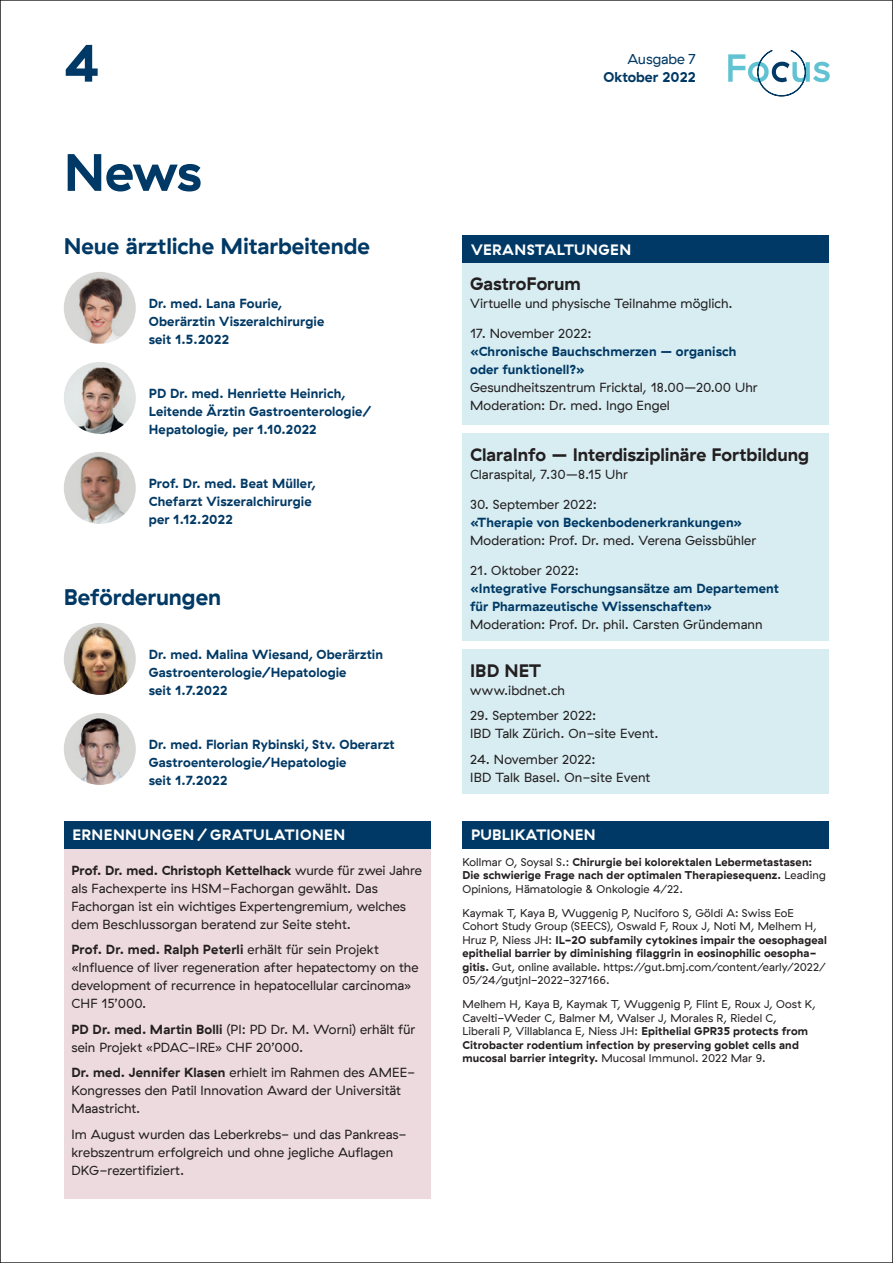
<style>
.page{position:relative;width:893px;height:1263px;background:#fff}
.page>*{position:absolute;margin:0;border:0;box-sizing:border-box;transform-origin:0 0}
.t1{font:700 52.5px "GT Haptik";color:#003965}
.t2{font:700 22.5px "GT Haptik";letter-spacing:-.005em;color:#003965}
.t3{font:700 18px "GT Haptik";color:#231f20}
.t4{font:700 15px "GT Haptik";letter-spacing:.03em;color:#fff}
.t5{font:700 14.25px "GT Haptik";color:#003965}
.t6{font:14.25px "GT Haptik";color:#003965}
.t7{font:13.2px/18px "GT Haptik";letter-spacing:.005em;color:#231f20}
.t8{font:700 13.2px/18px "GT Haptik";letter-spacing:.01em;color:#003965}
.t9{font:11.25px/13.5px "GT Haptik";letter-spacing:.01em;color:#231f20}
.t10{font:700 11.25px/13.5px "GT Haptik";letter-spacing:.015em;color:#231f20}
.s1{font-weight:700}
.s2{font-weight:400}
</style>
<div class="page">
<svg style="left:728px;top:50px;width:102px;height:46px"></svg>
<img style="left:64px;top:623px;width:72px;height:72px;border-radius:36px">
<img style="left:64px;top:713px;width:72px;height:72px;border-radius:36px">
<div style="left:64px;top:830px;width:367px;height:369px;background:#eddadf"></div>
<div style="left:64px;top:821px;width:367px;height:27px;background:#003965"></div>
<div style="left:462px;top:821px;width:367px;height:27px;background:#003965"></div>
<div style="left:462px;top:258px;width:367px;height:167px;background:#d7edf2"></div>
<div style="left:462px;top:236px;width:367px;height:27px;background:#003965"></div>
<div style="left:462px;top:434px;width:367px;height:207px;background:#d7edf2"></div>
<div style="left:462px;top:650px;width:367px;height:144px;background:#d7edf2"></div>
<img style="left:64px;top:362px;width:72px;height:72px;border-radius:36px">
<img style="left:64px;top:452px;width:72px;height:72px;border-radius:36px">
<img style="left:64px;top:272px;width:72px;height:72px">
<svg style="left:892px;top:0;width:1px;height:1263px"></svg>
<h1 class="t1" style="left:64px;top:32px;width:37px">4</h1>
<p class="t6" style="left:627px;top:51px;width:70px">Ausgabe 7</p>
<p class="t5" style="left:604px;top:68px;width:94px">Oktober 2022</p>
<h1 class="t1" style="left:64px;top:141px;width:139px">News</h1>
<h2 class="t2" style="left:64px;top:232px;width:308px">Neue ärztliche Mitarbeitende</h2>
<p class="t8" style="left:149px;top:294px;width:177px">Dr. med. Lana Fourie,<br>Oberärztin Viszeralchirurgie seit 1.5.2022</p>
<p class="t8" style="left:149px;top:384px;width:224px">PD Dr. med. Henriette Heinrich,<br>Leitende Ärztin Gastroenterologie/<br>Hepatologie, per 1.10.2022</p>
<p class="t8" style="left:149px;top:474px;width:169px">Prof. Dr. med. Beat Müller,<br>Chefarzt Viszeralchirurgie per 1.12.2022</p>
<h2 class="t2" style="left:64px;top:583px;width:159px">Beförderungen</h2>
<p class="t8" style="left:149px;top:645px;width:236px">Dr. med. Malina Wiesand, Oberärztin<br>Gastroenterologie/Hepatologie<br>seit 1.7.2022</p>
<p class="t8" style="left:149px;top:735px;width:247px">Dr. med. Florian Rybinski, Stv. Oberarzt<br>Gastroenterologie/Hepatologie<br>seit 1.7.2022</p>
<p class="t4" style="left:72px;top:826px;width:274px">ERNENNUNGEN / GRATULATIONEN</p>
<p class="t7" style="left:71px;top:861px;width:352px"><span class="s1">Prof. Dr. med. Christoph Kettelhack</span> wurde für zwei Jahre als Fachexperte ins HSM-Fachorgan gewählt. Das Fachorgan ist ein wichtiges Expertengremium, welches dem Beschlussorgan beratend zur Seite steht.</p>
<p class="t7" style="left:71px;top:941px;width:349px"><span class="s1">Prof. Dr. med. Ralph Peterli</span> erhält für sein Projekt «Influence of liver regeneration after hepatectomy on the development of recurrence in hepatocellular carcinoma» CHF 15’000.</p>
<p class="t7" style="left:71px;top:1020px;width:346px"><span class="s1">PD Dr. med. Martin Bolli</span> (PI: PD Dr. M. Worni) erhält für sein Projekt «PDAC-IRE» CHF 20’000.</p>
<p class="t7" style="left:71px;top:1064px;width:346px"><span class="s1">Dr. med. Jennifer Klasen</span> erhielt im Rahmen des AMEE-<br>Kongresses den Patil Innovation Award der Universität<br>Maastricht.</p>
<p class="t7" style="left:71px;top:1125px;width:337px">Im August wurden das Leberkrebs- und das Pankreas&shy;krebszentrum erfolgreich und ohne jegliche Auflagen<br>DKG-rezertifiziert.</p>
<p class="t4" style="left:471px;top:241px;width:162px">VERANSTALTUNGEN</p>
<h3 class="t3" style="left:470px;top:273px;width:112px">GastroForum</h3>
<p class="t7" style="left:470px;top:294px;width:264px">Virtuelle und physische Teilnahme möglich.</p>
<p class="t7" style="left:470px;top:324px;width:123px">17. November 2022:</p>
<p class="t8" style="left:470px;top:342px;width:268px">«Chronische Bauchschmerzen – organisch oder funktionell?»</p>
<p class="t7" style="left:470px;top:378px;width:289px">Gesundheitszentrum Fricktal, 18.00–20.00 Uhr<br>Moderation: Dr. med. Ingo Engel</p>
<h3 class="t3" style="left:470px;top:444px;width:341px">ClaraInfo – Interdisziplinäre Fortbildung</h3>
<p class="t7" style="left:470px;top:465px;width:159px">Claraspital, 7.30–8.15 Uhr</p>
<p class="t7" style="left:470px;top:495px;width:128px">30. September 2022:</p>
<p class="t8" style="left:470px;top:513px;width:274px">«Therapie von Beckenbodenerkrankungen»</p>
<p class="t7" style="left:470px;top:531px;width:288px">Moderation: Prof. Dr. med. Verena Geissbühler</p>
<p class="t7" style="left:470px;top:561px;width:110px">21. Oktober 2022:</p>
<p class="t8" style="left:470px;top:579px;width:310px">«Integrative Forschungsansätze am Departement für Pharmazeutische Wissenschaften»</p>
<p class="t7" style="left:470px;top:615px;width:294px">Moderation: Prof. Dr. phil. Carsten Gründemann</p>
<h3 class="t3" style="left:470px;top:660px;width:72px">IBD NET</h3>
<p class="t7" style="left:470px;top:681px;width:97px">www.ibdnet.ch</p>
<p class="t7" style="left:470px;top:707px;width:190px">29. September 2022:<br>IBD Talk Zürich. On-site Event.</p>
<p class="t7" style="left:470px;top:750px;width:182px">24. November 2022:<br>IBD Talk Basel. On-site Event</p>
<p class="t4" style="left:471px;top:826px;width:126px">PUBLIKATIONEN</p>
<p class="t10" style="left:462px;top:855px;width:365px"><span class="s2">Kollmar O, Soysal S.:</span> Chirurgie bei kolorektalen Lebermetastasen:<br>Die schwierige Frage nach der optimalen Therapiesequenz. <span class="s2">Leading<br>Opinions, Hämatologie &amp; Onkologie 4/22.</span></p>
<p class="t9" style="left:462px;top:906px;width:366px">Kaymak T, Kaya B, Wuggenig P, Nuciforo S, Göldi A: Swiss EoE Cohort Study Group (SEECS), Oswald F, Roux J, Noti M, Melhem H, Hruz P, Niess JH: <span class="s1">IL-20 subfamily cytokines impair the oesophageal epithelial barrier by diminishing filaggrin in eosinophilic oesopha&shy;gitis.</span> Gut, online available. https://gut.bmj.com/content/early/2022/ 05/24/gutjnl-2022-327166.</p>
<p class="t9" style="left:462px;top:998px;width:355px">Melhem H, Kaya B, Kaymak T, Wuggenig P, Flint E, Roux J, Oost K, Cavelti-Weder C, Balmer M, Walser J, Morales R, Riedel C, Liberali P, Villablanca E, Niess JH: <span class="s1">Epithelial GPR35 protects from Citrobacter rodentium infection by preserving goblet cells and mucosal barrier integrity.</span> Mucosal Immunol. 2022 Mar 9.</p>
</div>
